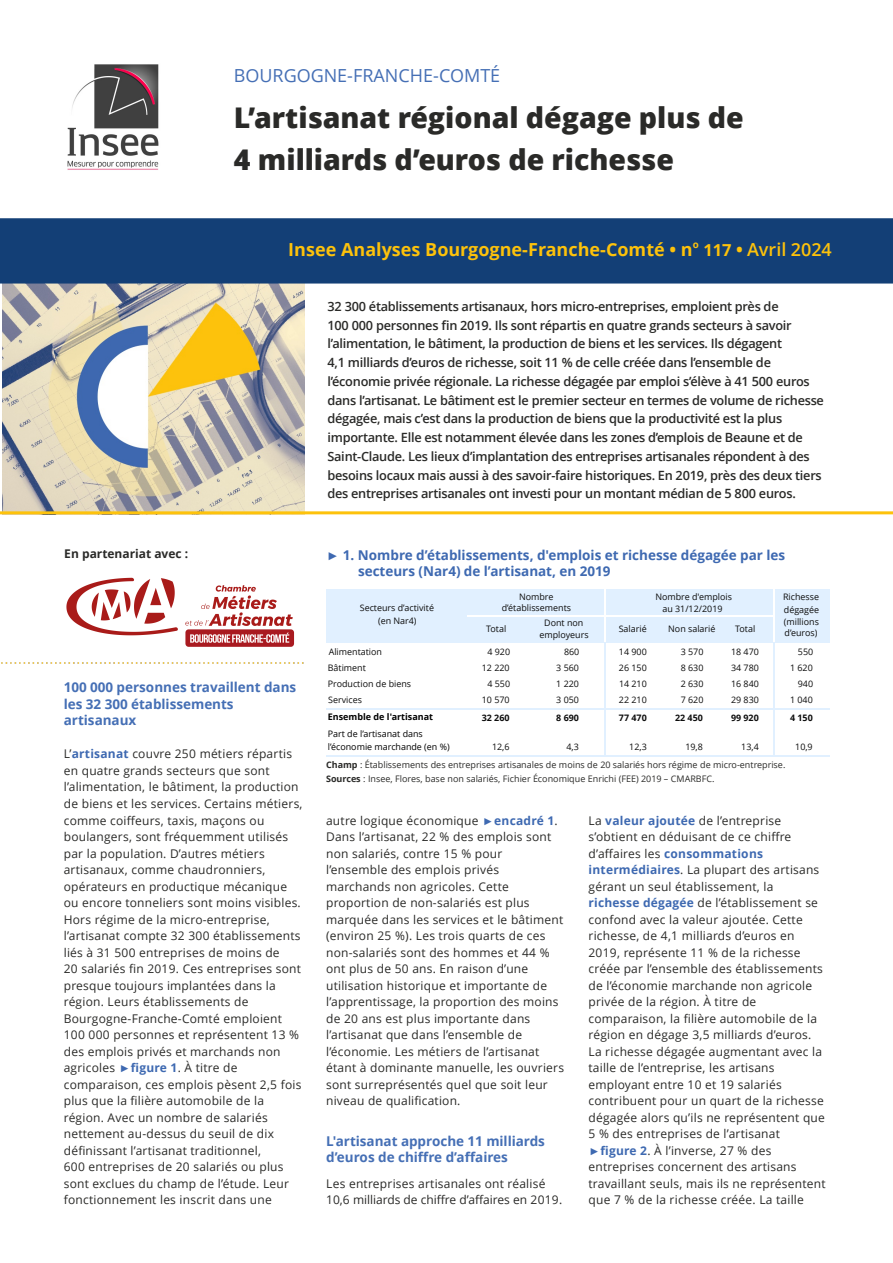
<style>
.page{position:relative;width:893px;height:1263px;background:#fff}
.page>*{position:absolute;margin:0;border:0;box-sizing:border-box;transform-origin:0 0}
.t1{font:800 28.5px/42.9px "Open Sans";color:#2a2a28}
.t2{font:700 18px "Open Sans";color:#fdc20b}
.t3{font:18px "Open Sans";letter-spacing:-.005em;color:#456fb5}
.t4{font:700 13.5px/16.5px "Open Sans";letter-spacing:-.005em;color:#456fb5}
.t5{font:700 13.5px/16.5px "Open Sans";color:#3e69b1}
.t6{font:600 12.75px/18.8px "Open Sans";letter-spacing:-.02em;color:#2a2a28}
.t7{font:12px/16.5px "Open Sans";letter-spacing:.02em;color:#2a2a28}
.t8{font:700 12px "Open Sans";letter-spacing:-.005em;color:#2a2a28}
.t9{font:9px/12.3px "Open Sans";color:#0d0d0d;text-align:center}
.t10{font:9px/13.5px "Open Sans";color:#2a2a28}
.t11{font:9px/12.3px "Open Sans";color:#000}
.t12{font:700 9px "Open Sans";color:#0d0d0d}
.t13{font:700 9px "Open Sans";color:#000}
.s1{font-size:16.5px}
.s2{font-weight:600}
.s3{font-weight:700;color:#3e69b1}
.s4{font-family:"Liberation Serif";font-weight:700;color:#3e69b1}
.s5{font-family:"Liberation Serif"}
.s6{font-weight:700}
</style>
<div class="page">
<img style="left:3px;top:284px;width:302px;height:227px">
<div style="left:1px;top:219px;width:892px;height:64px;background:#133f76"></div>
<div style="left:0;top:218px;width:893px;height:66px;border:2px solid #133f76"></div>
<img style="left:67px;top:64px;width:92px;height:106px">
<hr style="left:0;top:511px;width:893px;height:3px;background:#fdc20b">
<img style="left:1px;top:662px;width:303px;height:2px">
<div style="left:326px;top:589px;width:503px;height:53px;background:#e1f0ff"></div>
<hr style="left:605px;top:589px;width:1px;height:53px;background:#fff">
<hr style="left:773px;top:589px;width:1px;height:53px;background:#fff">
<hr style="left:468px;top:615px;width:305px;height:1px;background:#fff">
<hr style="left:605px;top:642px;width:1px;height:113px;background:#e1f0ff">
<hr style="left:773px;top:642px;width:1px;height:113px;background:#e1f0ff">
<hr style="left:326px;top:708px;width:503px;height:1px;background:#e1f0ff">
<hr style="left:326px;top:756px;width:503px;height:1px;background:#e1f0ff">
<img style="left:66px;top:577px;width:229px;height:70px">
<h2 class="t3" style="left:234px;top:63px;width:268px">BOURGOGNE-FRANCHE-COMTÉ</h2>
<h1 class="t1" style="left:234px;top:95px;width:511px">L’artisanat régional dégage plus de<br>4 milliards d’euros de richesse</h1>
<h2 class="t2" style="left:288px;top:236px;width:545px">Insee Analyses Bourgogne-Franche-Comté • n<sup>o</sup> <span class="s1">117</span> • <span class="s2">Avril 2024</span></h2>
<p class="t8" style="left:64px;top:545px;width:126px">En partenariat avec :</p>
<p class="t4" style="left:64px;top:679px;width:234px">100 000 personnes travaillent dans les 32 300 établissements artisanaux</p>
<p class="t7" style="left:64px;top:745px;width:240px">L’<span class="s3">artisanat</span> couvre 250 métiers répartis en quatre grands secteurs que sont l’alimentation, le bâtiment, la production de biens et les services. Certains métiers, comme coiffeurs, taxis, maçons ou boulangers, sont fréquemment utilisés par la population. D’autres métiers artisanaux, comme chaudronniers, opérateurs en productique mécanique ou encore tonneliers sont moins visibles.<br>Hors régime de la micro-entreprise, l’artisanat compte 32 300 établissements liés à 31 500 entreprises de moins de<br>20 salariés fin 2019. Ces entreprises sont presque toujours implantées dans la région. Leurs établissements de Bourgogne-Franche-Comté emploient 100 000 personnes et représentent 13 % des emplois privés et marchands non agricoles <span class="s4">►</span><span class="s3">figure 1</span>. À titre de comparaison, ces emplois pèsent 2,5 fois plus que la filière automobile de la région. Avec un nombre de salariés nettement au-dessus du seuil de dix définissant l’artisanat traditionnel,<br>600 entreprises de 20 salariés ou plus sont exclues du champ de l’étude. Leur fonctionnement les inscrit dans une</p>
<p class="t6" style="left:327px;top:297px;width:498px">32 300 établissements artisanaux, hors micro-entreprises, emploient près de<br>100 000 personnes fin 2019. Ils sont répartis en quatre grands secteurs à savoir l’alimentation, le bâtiment, la production de biens et les services. Ils dégagent<br>4,1 milliards d’euros de richesse, soit 11 % de celle créée dans l’ensemble de l’économie privée régionale. La richesse dégagée par emploi s’élève à 41 500 euros dans l’artisanat. Le bâtiment est le premier secteur en termes de volume de richesse dégagée, mais c’est dans la production de biens que la productivité est la plus importante. Elle est notamment élevée dans les zones d’emplois de Beaune et de Saint-Claude. Les lieux d’implantation des entreprises artisanales répondent à des besoins locaux mais aussi à des savoir-faire historiques. En 2019, près des deux tiers des entreprises artisanales ont investi pour un montant médian de 5 800 euros.</p>
<p class="t5" style="left:358px;top:546px;width:429px;text-indent:-32px"><span class="s5">►</span> 1. Nombre d’établissements, d'emplois et richesse dégagée par les secteurs (Nar4) de l’artisanat, en 2019</p>
<p class="t9" style="left:360px;top:602px;width:76px;line-height:13.2px">Secteurs d’activité (en Nar4)</p>
<p class="t9" style="left:502px;top:592px;width:71px;line-height:10.8px">Nombre d’établissements</p>
<p class="t9" style="left:783px;top:592px;width:38px;text-align:justify">Richesse dégagée (millions</p>
<p class="t9" style="left:785px;top:627px;width:34px">d’euros)</p>
<p class="t9" style="left:655px;top:592px;width:78px;line-height:11.1px">Nombre d'emplois au 31/12/2019</p>
<p class="t9" style="left:539px;top:618px;width:51px;line-height:11.6px">Dont non employeurs</p>
<p class="t9" style="left:486px;top:623px;width:22px">Total</p>
<p class="t9" style="left:619px;top:623px;width:30px">Salarié</p>
<p class="t9" style="left:668px;top:623px;width:49px">Non salarié</p>
<p class="t9" style="left:735px;top:623px;width:22px">Total</p>
<p class="t9" style="left:329px;top:646px;width:55px">Alimentation</p>
<p class="t9" style="left:564px;top:646px;width:17px">860</p>
<p class="t9" style="left:798px;top:646px;width:17px">550</p>
<p class="t9" style="left:328px;top:662px;width:40px">Bâtiment</p>
<p class="t9" style="left:798px;top:678px;width:17px">940</p>
<p class="t9" style="left:328px;top:694px;width:35px">Services</p>
<p class="t9" style="left:487px;top:646px;width:24px">4 920</p>
<p class="t9" style="left:619px;top:646px;width:29px">14 900</p>
<p class="t9" style="left:681px;top:646px;width:24px">3 570</p>
<p class="t9" style="left:731px;top:646px;width:29px">18 470</p>
<p class="t9" style="left:482px;top:662px;width:29px">12 220</p>
<p class="t9" style="left:556px;top:662px;width:24px">3 560</p>
<p class="t9" style="left:619px;top:662px;width:29px">26 150</p>
<p class="t9" style="left:681px;top:662px;width:24px">8 630</p>
<p class="t9" style="left:731px;top:662px;width:29px">34 780</p>
<p class="t9" style="left:790px;top:662px;width:24px">1 620</p>
<p class="t9" style="left:487px;top:678px;width:24px">4 550</p>
<p class="t9" style="left:556px;top:678px;width:24px">1 220</p>
<p class="t9" style="left:619px;top:678px;width:29px">14 210</p>
<p class="t9" style="left:681px;top:678px;width:24px">2 630</p>
<p class="t9" style="left:731px;top:678px;width:29px">16 840</p>
<p class="t9" style="left:482px;top:694px;width:29px">10 570</p>
<p class="t9" style="left:556px;top:694px;width:24px">3 050</p>
<p class="t9" style="left:619px;top:694px;width:29px">22 210</p>
<p class="t9" style="left:681px;top:694px;width:24px">7 620</p>
<p class="t9" style="left:731px;top:694px;width:29px">29 830</p>
<p class="t9" style="left:790px;top:694px;width:24px">1 040</p>
<p class="t12" style="left:482px;top:713px;width:29px">32 260</p>
<p class="t12" style="left:556px;top:713px;width:24px">8 690</p>
<p class="t12" style="left:619px;top:713px;width:29px">77 470</p>
<p class="t12" style="left:675px;top:713px;width:29px">22 450</p>
<p class="t12" style="left:731px;top:713px;width:29px">99 920</p>
<p class="t12" style="left:790px;top:713px;width:24px">4 150</p>
<p class="t9" style="left:328px;top:678px;width:85px">Production de biens</p>
<p class="t13" style="left:328px;top:711px;width:107px">Ensemble de l'artisanat</p>
<p class="t11" style="left:328px;top:729px;width:123px">Part de l’artisanat dans l’économie marchande (en %)</p>
<p class="t9" style="left:492px;top:741px;width:19px">12,6</p>
<p class="t9" style="left:567px;top:741px;width:14px">4,3</p>
<p class="t9" style="left:629px;top:741px;width:19px">12,3</p>
<p class="t9" style="left:685px;top:741px;width:19px">19,8</p>
<p class="t9" style="left:741px;top:741px;width:19px">13,4</p>
<p class="t9" style="left:795px;top:741px;width:19px">10,9</p>
<p class="t10" style="left:326px;top:758px;width:461px"><span class="s6">Champ</span> : Établissements des entreprises artisanales de moins de 20 salariés hors régime de micro-entreprise.<br><span class="s6">Sources</span> : Insee, Flores, base non salariés, Fichier Économique Enrichi (FEE) 2019 – CMARBFC.</p>
<p class="t7" style="left:326px;top:812px;width:239px">autre logique économique <span class="s4">►</span><span class="s3">encadré 1</span>.<br>Dans l’artisanat, 22 % des emplois sont non salariés, contre 15 % pour l’ensemble des emplois privés marchands non agricoles. Cette proportion de non-salariés est plus marquée dans les services et le bâtiment (environ 25 %). Les trois quarts de ces non-salariés sont des hommes et 44 % ont plus de 50 ans. En raison d’une utilisation historique et importante de l’apprentissage, la proportion des moins de 20 ans est plus importante dans l’artisanat que dans l’ensemble de l’économie. Les métiers de l’artisanat étant à dominante manuelle, les ouvriers sont surreprésentés quel que soit leur niveau de qualification.</p>
<p class="t4" style="left:326px;top:1132px;width:220px">L'artisanat approche 11 milliards d’euros de chiffre d’affaires</p>
<p class="t7" style="left:326px;top:1175px;width:238px">Les entreprises artisanales ont réalisé<br>10,6 milliards de chiffre d’affaires en 2019.</p>
<p class="t7" style="left:588px;top:812px;width:239px">La <span class="s3">valeur ajoutée</span> de l’entreprise s’obtient en déduisant de ce chiffre d’affaires les <span class="s3">consommations intermédiaires</span>. La plupart des artisans gérant un seul établissement, la <span class="s3">richesse dégagée</span> de l’établissement se confond avec la valeur ajoutée. Cette richesse, de 4,1 milliards d’euros en 2019, représente 11 % de la richesse créée par l’ensemble des établissements de l’économie marchande non agricole privée de la région. À titre de comparaison, la filière automobile de la région en dégage 3,5 milliards d’euros.<br>La richesse dégagée augmentant avec la taille de l’entreprise, les artisans employant entre 10 et 19 salariés contribuent pour un quart de la richesse dégagée alors qu’ils ne représentent que 5 % des entreprises de l’artisanat <span class="s4">►</span><span class="s3">figure 2</span>. À l’inverse, 27 % des entreprises concernent des artisans travaillant seuls, mais ils ne représentent que 7 % de la richesse créée. La taille</p>
</div>
